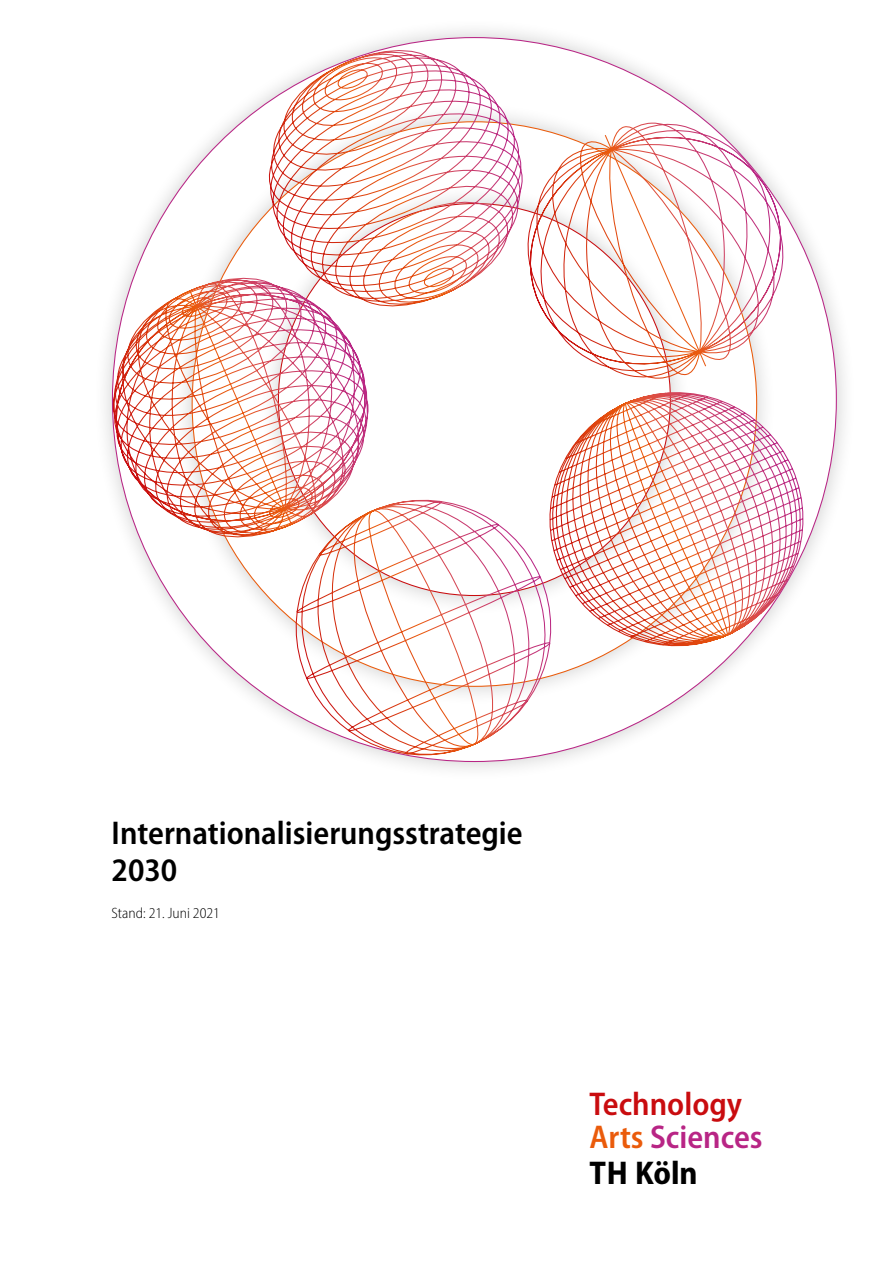
<style>
.page{position:relative;width:893px;height:1263px;background:#fff}
.page>*{position:absolute;margin:0;border:0;box-sizing:border-box;transform-origin:0 0}
.t1{font:600 semi-condensed 33px/36.3px "Myriad Pro";color:#000}
.t2{font:600 semi-condensed 33px/33px "Myriad Pro";color:#c90c0f}
.t3{font:700 semi-condensed 33px "Myriad Pro";color:#000}
.t4{font:300 semi-condensed 15px "Myriad Pro";color:#000}
.s1{color:#ea5b0b}
.s2{color:#b82585}
</style>
<div class="page">
<div style="left:172px;top:102px;width:605px;height:604px;background:#000;opacity:.2"></div>
<div style="left:278px;top:204px;width:392px;height:391px;background:#fff;border-radius:50%"></div>
<svg style="left:277px;top:499px;width:292px;height:271px"></svg>
<svg style="left:105px;top:270px;width:278px;height:275px"></svg>
<svg style="left:534px;top:114px;width:264px;height:261px"></svg>
<svg style="left:533px;top:375px;width:289px;height:288px"></svg>
<svg style="left:258px;top:43px;width:276px;height:271px"></svg>
<p class="t1" style="left:112px;top:814px;width:413px">Internationalisierungsstrategie<br>2030</p>
<p class="t4" style="left:112px;top:904px;width:110px">Stand: 21. Juni 2021</p>
<p class="t2" style="left:589px;top:1086px;width:175px">Technology<br><span class="s1">Arts</span> <span class="s2">Sciences</span></p>
<p class="t3" style="left:589px;top:1152px;width:110px">TH Köln</p>
</div>
